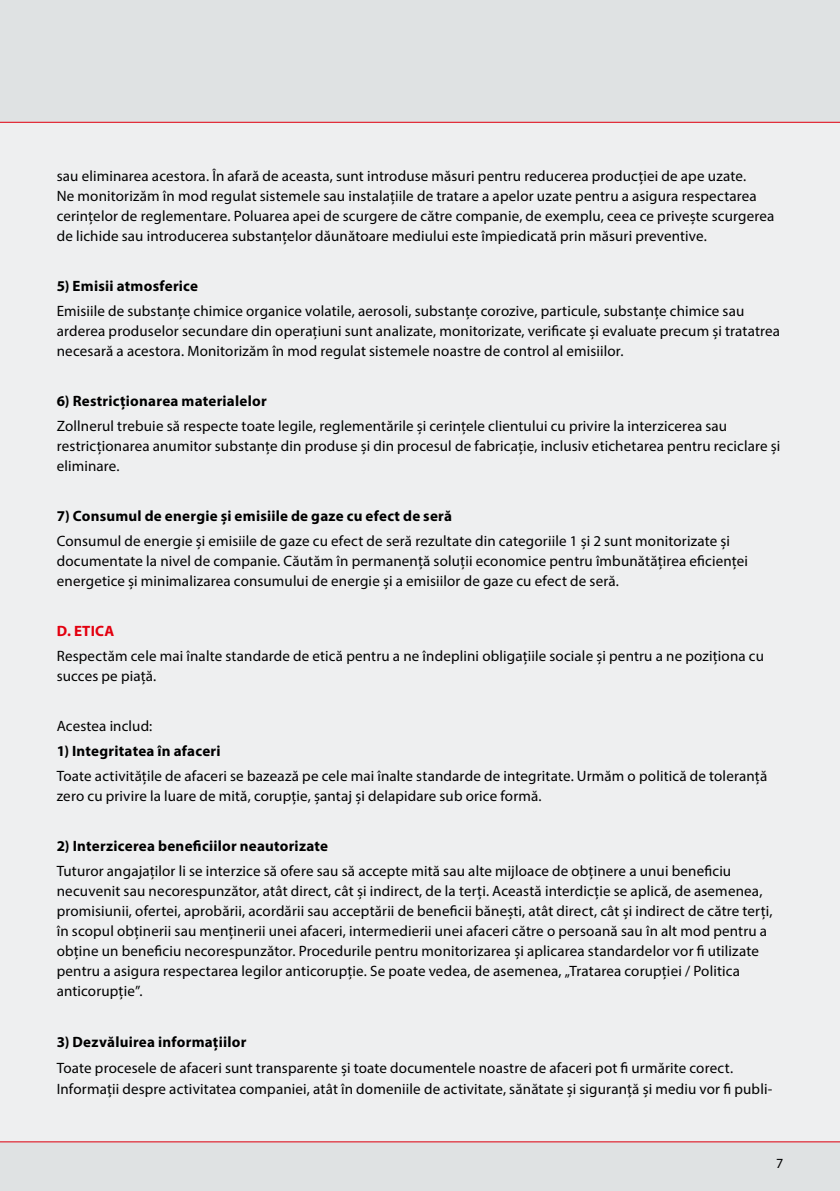
<style>
.page{position:relative;width:840px;height:1191px;background:#fff}
.page>*{position:absolute;margin:0;border:0;box-sizing:border-box;transform-origin:0 0}
.t1{font:15px/20px "Myriad Pro";letter-spacing:.01em;color:#000}
.t2{font:700 15px "Myriad Pro";letter-spacing:.015em;color:#000}
.t3{font:700 15px "Myriad Pro";letter-spacing:.02em;color:#e3000f}
.t4{font:14px "Myriad Pro";color:#000}
</style>
<div class="page">
<div style="left:0;top:0;width:839px;height:1191px;background:#eeeff0"></div>
<div style="left:0;top:1141px;width:839px;height:50px;background:#dfe2e3"></div>
<div style="left:0;top:0;width:839px;height:122px;background:#dfe2e3"></div>
<hr style="left:0;top:122px;width:839px;height:1px;background:#e3000f">
<hr style="left:0;top:1141px;width:839px;height:1px;background:#e3000f">
<p class="t1" style="left:57px;top:166px;width:718px">sau eliminarea acestora. În afară de aceasta, sunt introduse măsuri pentru reducerea producției de ape uzate.<br>Ne monitorizăm în mod regulat sistemele sau instalațiile de tratare a apelor uzate pentru a asigura respectarea cerințelor de reglementare. Poluarea apei de scurgere de către companie, de exemplu, ceea ce privește scurgerea de lichide sau introducerea substanțelor dăunătoare mediului este împiedicată prin măsuri preventive.</p>
<p class="t2" style="left:57px;top:276px;width:143px">5) Emisii atmosferice</p>
<p class="t1" style="left:57px;top:301px;width:724px">Emisiile de substanțe chimice organice volatile, aerosoli, substanțe corozive, particule, substanțe chimice sau arderea produselor secundare din operațiuni sunt analizate, monitorizate, verificate și evaluate precum și tratatrea necesară a acestora. Monitorizăm în mod regulat sistemele noastre de control al emisiilor.</p>
<p class="t2" style="left:57px;top:391px;width:211px">6) Restricționarea materialelor</p>
<p class="t1" style="left:57px;top:416px;width:724px">Zollnerul trebuie să respecte toate legile, reglementările și cerințele clientului cu privire la interzicerea sau restricționarea anumitor substanțe din produse și din procesul de fabricație, inclusiv etichetarea pentru reciclare și eliminare.</p>
<p class="t2" style="left:57px;top:506px;width:396px">7) Consumul de energie și emisiile de gaze cu efect de seră</p>
<p class="t1" style="left:57px;top:531px;width:692px">Consumul de energie și emisiile de gaze cu efect de seră rezultate din categoriile 1 și 2 sunt monitorizate și documentate la nivel de companie. Căutăm în permanență soluții economice pentru îmbunătățirea eficienței energetice și minimalizarea consumului de energie și a emisiilor de gaze cu efect de seră.</p>
<p class="t3" style="left:57px;top:621px;width:59px">D. ETICA</p>
<p class="t1" style="left:57px;top:646px;width:708px">Respectăm cele mai înalte standarde de etică pentru a ne îndeplini obligațiile sociale și pentru a ne poziționa cu succes pe piață.</p>
<p class="t1" style="left:57px;top:716px;width:97px">Acestea includ:</p>
<p class="t2" style="left:57px;top:741px;width:165px">1) Integritatea în afaceri</p>
<p class="t1" style="left:57px;top:766px;width:711px">Toate activitățile de afaceri se bazează pe cele mai înalte standarde de integritate. Urmăm o politică de toleranță zero cu privire la luare de mită, corupție, șantaj și delapidare sub orice formă.</p>
<p class="t2" style="left:57px;top:836px;width:273px">2) Interzicerea beneficiilor neautorizate</p>
<p class="t1" style="left:57px;top:861px;width:716px">Tuturor angajaților li se interzice să ofere sau să accepte mită sau alte mijloace de obținere a unui beneficiu necuvenit sau necorespunzător, atât direct, cât și indirect, de la terți. Această interdicție se aplică, de asemenea, promisiunii, ofertei, aprobării, acordării sau acceptării de beneficii bănești, atât direct, cât și indirect de către terți, în scopul obținerii sau menținerii unei afaceri, intermedierii unei afaceri către o persoană sau în alt mod pentru a obține un beneficiu necorespunzător. Procedurile pentru monitorizarea și aplicarea standardelor vor fi utilizate pentru a asigura respectarea legilor anticorupție. Se poate vedea, de asemenea, „Tratarea corupției / Politica anticorupție”.</p>
<p class="t2" style="left:57px;top:1032px;width:191px">3) Dezvăluirea informațiilor</p>
<p class="t1" style="left:57px;top:1057px;width:716px;line-height:21px">Toate procesele de afaceri sunt transparente și toate documentele noastre de afaceri pot fi urmărite corect.<br>Informații despre activitatea companiei, atât în domeniile de activitate, sănătate și siguranță și mediu vor fi publi-</p>
<p class="t4" style="left:775px;top:1155px;width:9px">7</p>
</div>
